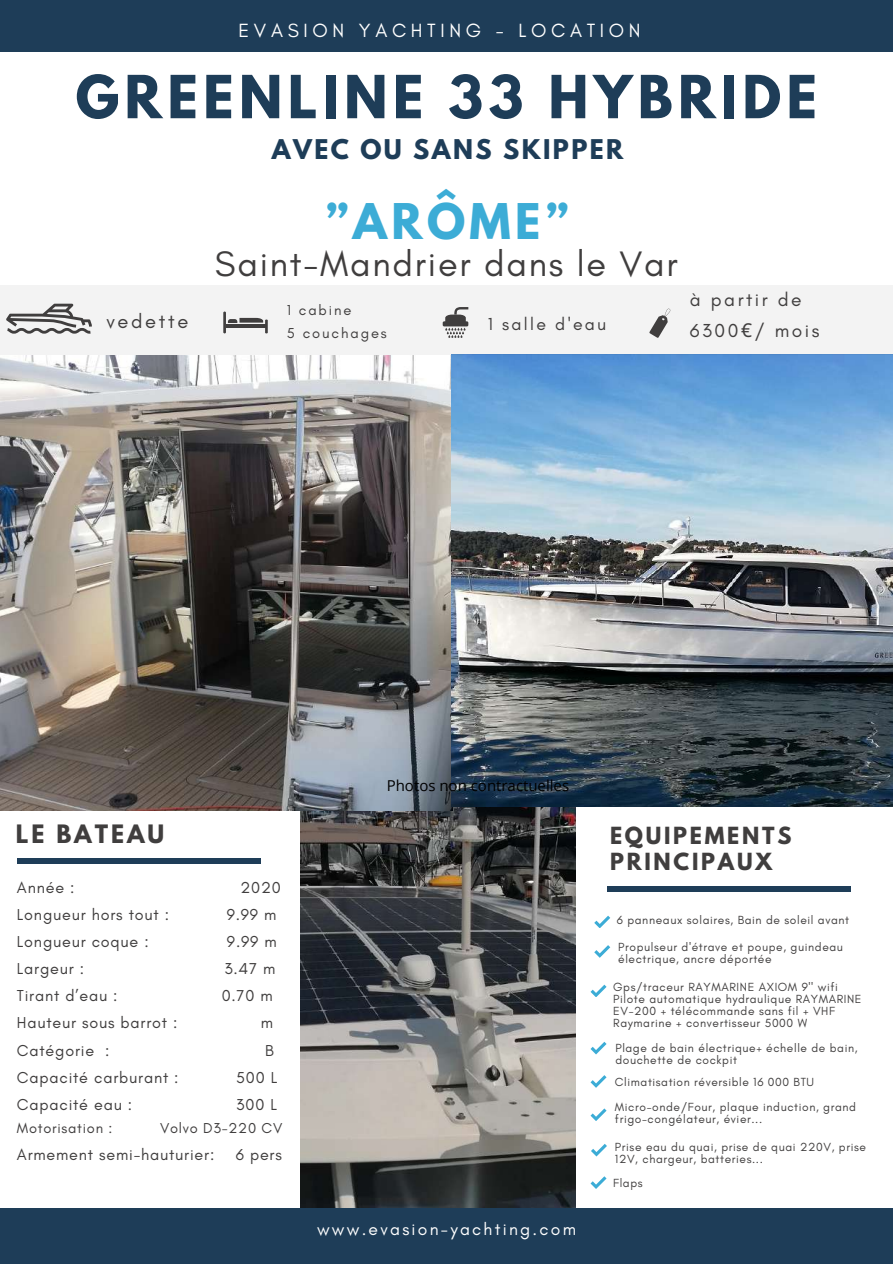
<style>
.page{position:relative;width:893px;height:1264px;background:#fff}
.page>*{position:absolute;margin:0;border:0;box-sizing:border-box;transform-origin:0 0}
.t1{font:700 52.65px "League Spartan";letter-spacing:.1em;color:#1e3d58}
.t2{font:700 43.65px "League Spartan";letter-spacing:.1em;color:#3cacd6}
.t3{font:36px "Glacial Indifference";letter-spacing:.05em;color:#403e3e}
.t4{font:700 24.15px "League Spartan";letter-spacing:.1em;color:#1e3d58}
.t5{font:700 22.5px "League Spartan";letter-spacing:.13em;color:#403e3e}
.t6{font:700 20.85px/26.4px "League Spartan";letter-spacing:.13em;color:#403e3e}
.t7{font:20.1px "Glacial Indifference";letter-spacing:.13em;color:#403e3e}
.t8{font:19.5px "Glacial Indifference";letter-spacing:.24em;color:#fff}
.t9{font:19.2px/30.6px "Glacial Indifference";letter-spacing:.13em;color:#403e3e}
.t10{font:17.7px "Glacial Indifference";letter-spacing:.13em;color:#403e3e}
.t11{font:17.4px "Glacial Indifference";letter-spacing:.13em;color:#fff}
.t12{font:16.2px "Glacial Indifference";letter-spacing:.05em;color:#403e3e}
.t13{font:15px "Open Sans";color:#000}
.t14{font:14.7px "Glacial Indifference";letter-spacing:.05em;color:#403e3e}
.t15{font:14.7px/23.9px "Glacial Indifference";letter-spacing:.13em;color:#403e3e}
.t16{font:12px/12px "Glacial Indifference";letter-spacing:.05em;color:#403e3e}
.s1{font-family:"Noto Sans"}
</style>
<div class="page">
<img style="left:300px;top:806px;width:275px;height:401px">
<img style="left:0;top:355px;width:452px;height:455px">
<img style="left:452px;top:355px;width:440px;height:451px">
<div style="left:0;top:285px;width:892px;height:70px;background:#f3f3f3"></div>
<svg style="left:594px;top:915px;width:16px;height:13px"></svg>
<svg style="left:594px;top:945px;width:16px;height:12px"></svg>
<svg style="left:590px;top:984px;width:16px;height:12px"></svg>
<svg style="left:590px;top:1041px;width:16px;height:13px"></svg>
<svg style="left:590px;top:1075px;width:16px;height:12px"></svg>
<hr style="left:223px;top:311px;width:3px;height:22px;background:#403e3e">
<hr style="left:226px;top:324px;width:39px;height:3px;background:#403e3e">
<svg style="left:228px;top:318px;width:40px;height:15px"></svg>
<div style="left:17px;top:858px;width:243px;height:5px;background:#1e3d58"></div>
<div style="left:607px;top:886px;width:243px;height:6px;background:#1e3d58"></div>
<div style="left:0;top:1207px;width:892px;height:56px;background:#1e3d58"></div>
<div style="left:0;top:0;width:892px;height:52px;background:#1e3d58"></div>
<svg style="left:649px;top:309px;width:21px;height:29px"></svg>
<div style="left:442px;top:321px;width:26px;height:5px;background:#403e3e;border-radius:2px"></div>
<svg style="left:445px;top:307px;width:23px;height:31px"></svg>
<svg style="left:590px;top:1108px;width:16px;height:12px"></svg>
<svg style="left:591px;top:1144px;width:15px;height:12px"></svg>
<svg style="left:590px;top:1176px;width:16px;height:12px"></svg>
<svg style="left:6px;top:304px;width:85px;height:30px"></svg>
<h3 class="t8" style="left:238px;top:19px;width:403px">EVASION YACHTING - LOCATION</h3>
<h1 class="t1" style="left:76px;top:71px;width:742px">GREENLINE 33 HYBRIDE</h1>
<h3 class="t4" style="left:272px;top:137px;width:353px">AVEC OU SANS SKIPPER</h3>
<h2 class="t2" style="left:325px;top:199px;width:245px">”ARÔME”</h2>
<h3 class="t3" style="left:215px;top:241px;width:464px">Saint-Mandrier dans le Var</h3>
<h3 class="t7" style="left:106px;top:309px;width:83px">vedette</h3>
<p class="t15" style="left:287px;top:297px;width:101px">1 cabine<br>5 couchages</p>
<h3 class="t10" style="left:487px;top:313px;width:120px">1 salle d'eau</h3>
<h3 class="t9" style="left:689px;top:284px;width:131px">à partir de<br>6300<span class="s1">€</span>/ mois</h3>
<p class="t13" style="left:386px;top:775px;width:184px">Photos non contractuelles</p>
<h3 class="t5" style="left:16px;top:822px;width:150px">LE BATEAU</h3>
<h3 class="t12" style="left:17px;top:878px;width:59px">Année :</h3>
<h3 class="t12" style="left:240px;top:878px;width:42px">2020</h3>
<h3 class="t12" style="left:17px;top:905px;width:154px">Longueur hors tout :</h3>
<h3 class="t12" style="left:227px;top:905px;width:51px">9.99 m</h3>
<h3 class="t12" style="left:17px;top:932px;width:133px">Longueur coque :</h3>
<h3 class="t12" style="left:227px;top:932px;width:51px">9.99 m</h3>
<h3 class="t12" style="left:17px;top:959px;width:69px">Largeur :</h3>
<h3 class="t12" style="left:224px;top:959px;width:53px">3.47 m</h3>
<h3 class="t12" style="left:17px;top:986px;width:102px">Tirant d’eau :</h3>
<h3 class="t12" style="left:222px;top:986px;width:52px">0.70 m</h3>
<h3 class="t12" style="left:17px;top:1013px;width:162px">Hauteur sous barrot :</h3>
<h3 class="t12" style="left:261px;top:1013px;width:14px">m</h3>
<h3 class="t12" style="left:17px;top:1040px;width:94px">Catégorie :</h3>
<h3 class="t12" style="left:265px;top:1040px;width:10px">B</h3>
<h3 class="t12" style="left:17px;top:1067px;width:163px">Capacité carburant :</h3>
<h3 class="t12" style="left:236px;top:1067px;width:43px">500 L</h3>
<h3 class="t12" style="left:17px;top:1094px;width:117px">Capacité eau :</h3>
<h3 class="t12" style="left:236px;top:1094px;width:42px">300 L</h3>
<p class="t14" style="left:17px;top:1119px;width:97px">Motorisation :</p>
<p class="t14" style="left:160px;top:1119px;width:124px">Volvo D3-220 CV</p>
<h3 class="t12" style="left:17px;top:1144px;width:199px">Armement semi-hauturier:</h3>
<h3 class="t12" style="left:236px;top:1144px;width:48px">6 pers</h3>
<h3 class="t11" style="left:317px;top:1218px;width:260px">www.evasion-yachting.com</h3>
<h3 class="t6" style="left:610px;top:824px;width:183px">EQUIPEMENTS<br>PRINCIPAUX</h3>
<p class="t16" style="left:616px;top:913px;width:234px">6 panneaux solaires, Bain de soleil avant</p>
<p class="t16" style="left:618px;top:940px;width:226px">Propulseur d'étrave et poupe, guindeau électrique, ancre déportée</p>
<p class="t16" style="left:613px;top:981px;width:250px">Gps/traceur RAYMARINE AXIOM 9'' wifi Pilote automatique hydraulique RAYMARINE EV-200 + télécommande sans fil + VHF Raymarine + convertisseur 5000 W</p>
<p class="t16" style="left:615px;top:1042px;width:244px">Plage de bain électrique+ échelle de bain, douchette de cockpit</p>
<p class="t16" style="left:615px;top:1075px;width:200px">Climatisation réversible 16 000 BTU</p>
<p class="t16" style="left:615px;top:1100px;width:243px">Micro-onde/Four, plaque induction, grand frigo-congélateur, évier...</p>
<p class="t16" style="left:615px;top:1140px;width:252px">Prise eau du quai, prise de quai 220V, prise<br>12V, chargeur, batteries...</p>
<p class="t16" style="left:613px;top:1176px;width:31px">Flaps</p>
</div>
